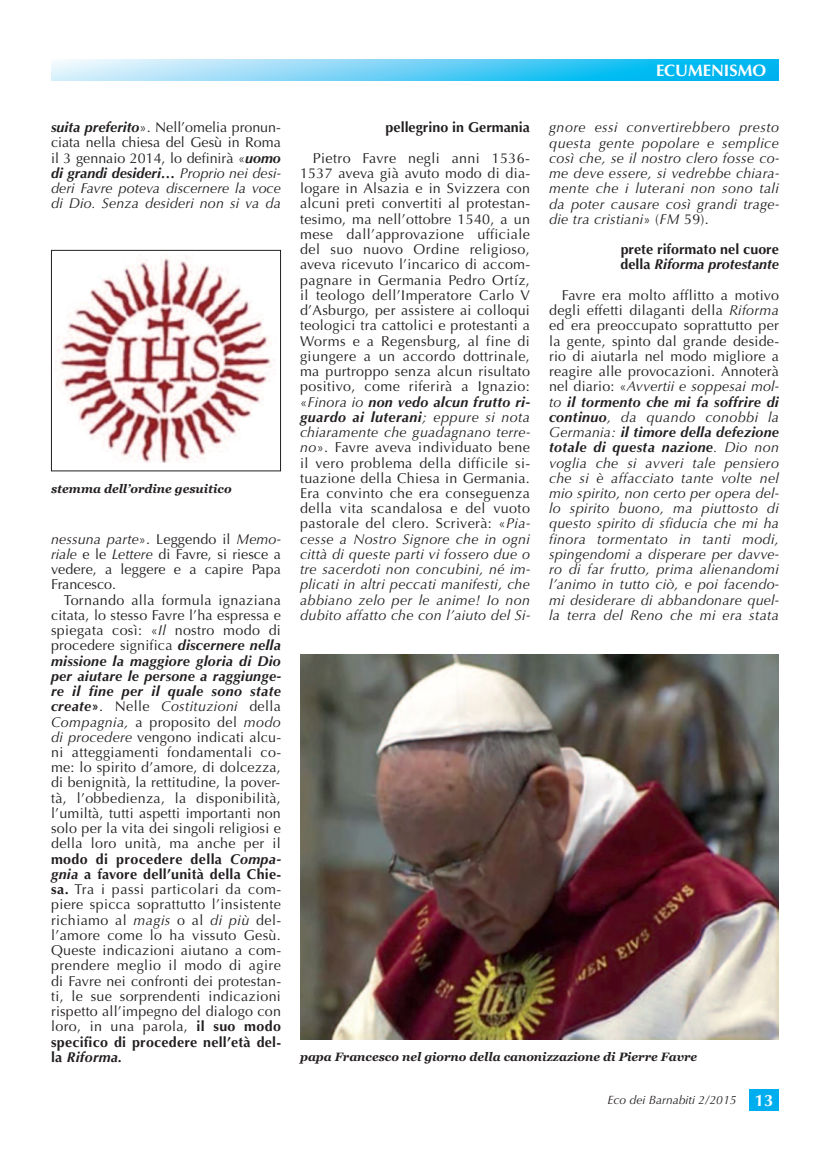
<style>
.page{position:relative;width:830px;height:1149px;background:#fff}
.page>*{position:absolute;margin:0;border:0;box-sizing:border-box;transform-origin:0 0}
.t1{font:700 16.5px "Optima";color:#fff}
.t2{font:14.25px/15.1px "Optima";letter-spacing:.01em;color:#231f20;text-align:justify}
.t3{font:italic 14.25px/15.1px "Optima";letter-spacing:.02em;color:#231f20;text-align:justify}
.t4{font:700 14.25px/15.1px "Optima";color:#231f20}
.t5{font:italic 700 12px "Georgia";color:#231f20}
.t6{font:italic 12px "Optima";color:#231f20}
.s1{font-weight:700;font-style:italic}
.s2{font-style:italic}
.s3{font-weight:700}
.s4{font-style:normal}
.s5{font-weight:700;font-style:normal;font-size:16.5px;color:#fff}
</style>
<div class="page">
<svg style="left:51px;top:60px;width:727px;height:21px;background:#65d0f5"></svg>
<div style="left:748px;top:1089px;width:30px;height:21px;background:#00aeef"></div>
<img style="left:55px;top:256px;width:220px;height:206px">
<div style="left:51px;top:250px;width:230px;height:221px;border:1px solid #231f20"></div>
<img style="left:300px;top:654px;width:478px;height:384px">
<p class="t2" style="left:51px;top:120px;width:231px"><span class="s1">suita preferito</span>». Nell’omelia pronun&shy;ciata nella chiesa del Gesù in Roma il 3 gennaio 2014, lo definirà «<span class="s1">uomo di grandi desideri…</span> <span class="s2">Proprio nei desi&shy;deri Favre poteva discernere la voce di Dio. Senza desideri non si va da</span></p>
<p class="t5" style="left:51px;top:481px;width:182px">stemma dell’ordine gesuitico</p>
<p class="t2" style="left:51px;top:531px;width:231px"><span class="s2">nessuna parte</span>». Leggendo il <span class="s2">Memo&shy;riale</span> e le <span class="s2">Lettere</span> di Favre, si riesce a vedere, a leggere e a capire Papa Francesco.</p>
<p class="t2" style="left:51px;top:592px;width:231px;text-indent:13px">Tornando alla formula ignaziana citata, lo stesso Favre l’ha espressa e spiegata così: «<span class="s2">Il</span> nostro modo di procedere significa <span class="s1">discernere nella missione la maggiore gloria di Dio per aiutare le persone a raggiunge&shy;re il fine per il quale sono state create</span><span class="s3">»</span>. Nelle <span class="s2">Costituzioni</span> della <span class="s2">Compagnia,</span> a proposito del <span class="s2">modo di procedere</span> vengono indicati alcu&shy;ni atteggiamenti fondamentali co&shy;me: lo spirito d’amore, di dolcezza, di benignità, la rettitudine, la pover&shy;tà, l’obbedienza, la disponibilità, l’umiltà, tutti aspetti importanti non solo per la vita dei singoli religiosi e della loro unità, ma anche per il <span class="s3">modo di procedere della</span> <span class="s1">Compa&shy;gnia</span> <span class="s3">a favore dell’unità della Chie&shy;sa.</span> Tra i passi particolari da com&shy;piere spicca soprattutto l’insistente richiamo al <span class="s2">magis</span> o al <span class="s2">di più</span> del&shy;l’amore come lo ha vissuto Gesù.<br>Queste indicazioni aiutano a com&shy;prendere meglio il modo di agire di Favre nei confronti dei protestan&shy;ti, le sue sorprendenti indicazioni rispetto all’impegno del dialogo con loro, in una parola, <span class="s3">il suo modo specifico di procedere nell’età del&shy;la</span> <span class="s1">Riforma.</span></p>
<p class="t4" style="left:385px;top:120px;width:146px">pellegrino in Germania</p>
<p class="t2" style="left:300px;top:150px;width:231px;text-indent:13px">Pietro Favre negli anni 1536- 1537 aveva già avuto modo di dia&shy;logare in Alsazia e in Svizzera con alcuni preti convertiti al protestan&shy;tesimo, ma nell’ottobre 1540, a un mese dall’approvazione ufficiale del suo nuovo Ordine religioso, aveva ricevuto l’incarico di accom&shy;pagnare in Germania Pedro Ortíz, il teologo dell’Imperatore Carlo V d’Asburgo, per assistere ai colloqui teologici tra cattolici e protestanti a Worms e a Regensburg, al fine di giungere a un accordo dottrinale, ma purtroppo senza alcun risultato positivo, come riferirà a Ignazio: «<span class="s2">Finora io</span> <span class="s1">non vedo alcun frutto ri&shy;guardo ai luterani</span><span class="s2">; eppure si nota chiaramente che guadagnano terre&shy;no</span>». Favre aveva individuato bene il vero problema della difficile si&shy;tuazione della Chiesa in Germania.<br>Era convinto che era conseguenza della vita scandalosa e del vuoto pastorale del clero. Scriverà: «<span class="s2">Pia&shy;cesse a Nostro Signore che in ogni città di queste parti vi fossero due o tre sacerdoti non concubini, né im&shy;plicati in altri peccati manifesti, che abbiano zelo per le anime! Io non dubito affatto che con l’aiuto del Si-</span></p>
<p class="t1" style="left:655px;top:61px;width:112px">ECUMENISMO</p>
<p class="t3" style="left:549px;top:120px;width:231px">gnore essi convertirebbero presto questa gente popolare e semplice così che, se il nostro clero fosse co&shy;me deve essere, si vedrebbe chiara&shy;mente che i luterani non sono tali da poter causare così grandi trage&shy;die tra cristiani<span class="s4">» (</span>FM <span class="s4">59).</span></p>
<p class="t4" style="left:620px;top:242px;width:160px">prete riformato nel cuore della <span class="s2">Riforma protestante</span></p>
<p class="t3" style="left:549px;top:287px;width:231px;text-indent:13px"><span class="s4">Favre era molto afflitto a motivo degli effetti dilaganti della</span> Riforma <span class="s4">ed era preoccupato soprattutto per la gente, spinto dal grande deside&shy;rio di aiutarla nel modo migliore a reagire alle provocazioni. Annoterà nel diario: «</span>Avvertii e soppesai mol&shy;to <span class="s3">il tormento che mi fa soffrire di continuo</span>, da quando conobbi la Germania: <span class="s3">il timore della defezione totale di questa nazione</span>. Dio non voglia che si avveri tale pensiero che si è affacciato tante volte nel mio spirito, non certo per opera del&shy;lo spirito buono, ma piuttosto di questo spirito di sfiducia che mi ha finora tormentato in tanti modi, spingendomi a disperare per davve&shy;ro di far frutto, prima alienandomi l’animo in tutto ciò, e poi facendo&shy;mi desiderare di abbandonare quel&shy;la terra del Reno che mi era stata</p>
<p class="t5" style="left:300px;top:1049px;width:398px">papa Francesco nel giorno della canonizzazione di Pierre Favre</p>
<p class="t6" style="left:607px;top:1092px;width:167px">Eco dei Barnabiti 2/2015 <span class="s5">13</span></p>
</div>
